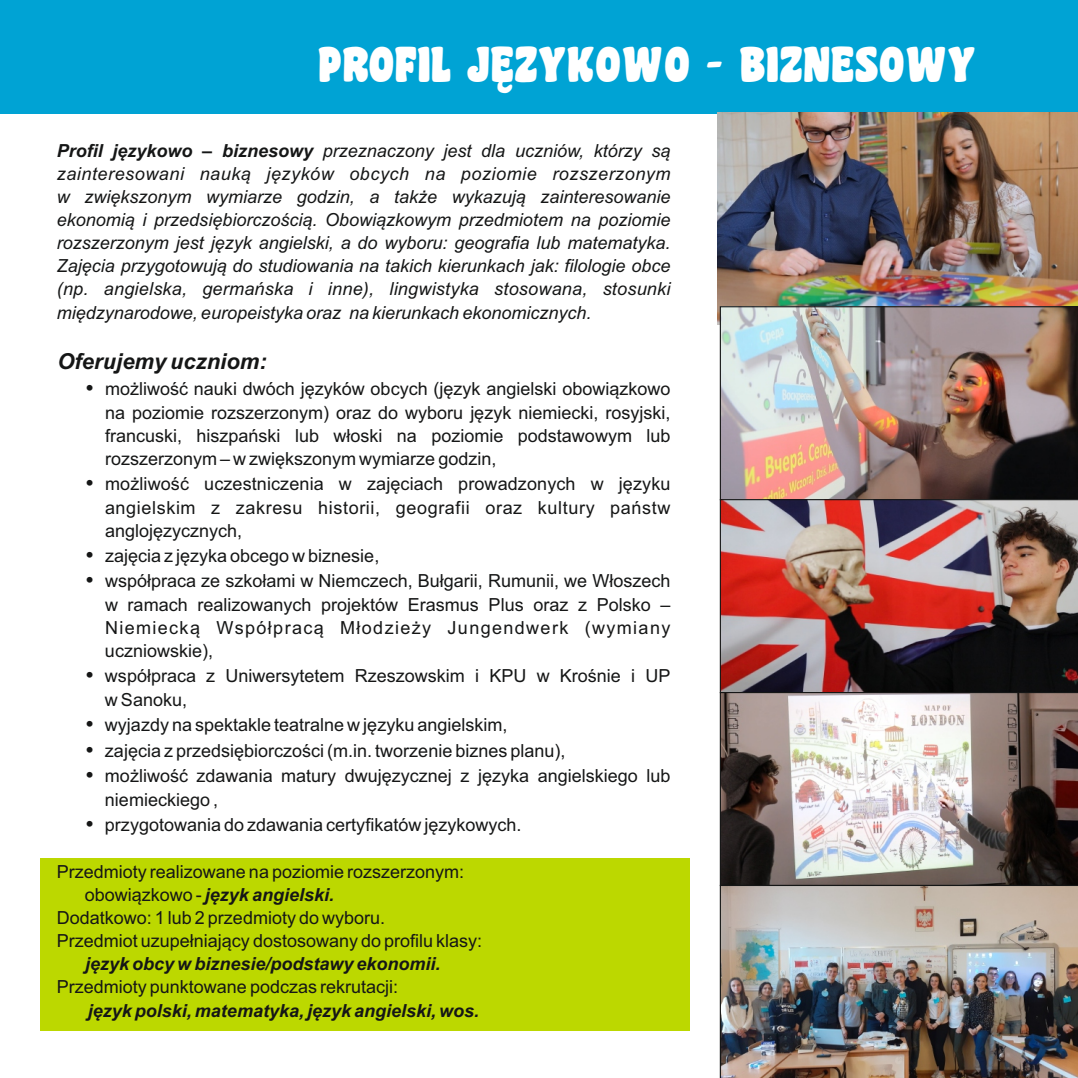
<style>
.page{position:relative;width:1078px;height:1078px;background:#fff}
.page>*{position:absolute;margin:0;border:0;box-sizing:border-box;transform-origin:0 0}
.t1{font:48px "EFN Blackout";color:#fff}
.t2{font:italic 700 22px "Arial";color:#151616}
.t3{font:18px/23.2px "Arial";color:#151616;text-align:justify}
.t4{font:italic 18px/23.2px "Arial";color:#151616;text-align:justify}
.t5{font:italic 700 18px "Arial";color:#151616}
.s1{font-weight:700}
.s2{font-weight:400;font-style:normal}
</style>
<div class="page">
<div style="left:40px;top:858px;width:650px;height:172px;background:#bcd800"></div>
<div style="left:0;top:0;width:1077px;height:113px;background:#00a3d4"></div>
<img style="left:717px;top:113px;width:360px;height:211px">
<img style="left:719px;top:306px;width:358px;height:193px">
<img style="left:719px;top:499px;width:358px;height:192px">
<img style="left:719px;top:691px;width:358px;height:193px">
<img style="left:719px;top:884px;width:358px;height:193px">
<h1 class="t1" style="left:318px;top:36px;width:659px">PROFIL JĘZYKOWO - BIZNESOWY</h1>
<p class="t4" style="left:57px;top:140px;width:615px"><span class="s1">Profil językowo – biznesowy</span> przeznaczony jest dla uczniów, którzy są zainteresowani nauką języków obcych na poziomie rozszerzonym w zwiększonym wymiarze godzin, a także wykazują zainteresowanie ekonomią i przedsiębiorczością. Obowiązkowym przedmiotem na poziomie rozszerzonym jest język angielski, a do wyboru: geografia lub matematyka.<br>Zajęcia przygotowują do studiowania na takich kierunkach jak: filologie obce (np. angielska, germańska i inne), lingwistyka stosowana, stosunki międzynarodowe, europeistyka oraz na kierunkach ekonomicznych.</p>
<p class="t2" style="left:57px;top:353px;width:211px">Oferujemy uczniom:</p>
<p class="t3" style="left:105px;top:379px;width:567px">możliwość nauki dwóch języków obcych (język angielski obowiązkowo na poziomie rozszerzonym) oraz do wyboru język niemiecki, rosyjski, francuski, hiszpański lub włoski na poziomie podstawowym lub rozszerzonym – w zwiększonym wymiarze godzin,</p>
<p class="t3" style="left:105px;top:473px;width:567px">możliwość uczestniczenia w zajęciach prowadzonych w języku angielskim z zakresu historii, geografii oraz kultury państw anglojęzycznych,</p>
<p class="t3" style="left:105px;top:544px;width:567px;line-height:25.6px">zajęcia z języka obcego w biznesie,<br>współpraca ze szkołami w Niemczech, Bułgarii, Rumunii, we Włoszech</p>
<p class="t3" style="left:105px;top:594px;width:567px">w ramach realizowanych projektów Erasmus Plus oraz z Polsko – Niemiecką Współpracą Młodzieży Jungendwerk (wymiany uczniowskie),</p>
<p class="t3" style="left:105px;top:665px;width:567px;line-height:25px;text-align:left">współpraca z Uniwersytetem Rzeszowskim i KPU w Krośnie i UP w Sanoku,<br>wyjazdy na spektakle teatralne w języku angielskim,<br>zajęcia z przedsiębiorczości (m.in. tworzenie biznes planu),<br>możliwość zdawania matury dwujęzycznej z języka angielskiego lub</p>
<p class="t3" style="left:105px;top:788px;width:418px;line-height:25px">niemieckiego ,<br>przygotowania do zdawania certyfikatów językowych.</p>
<p class="t3" style="left:57px;top:861px;width:409px">Przedmioty realizowane na poziomie rozszerzonym:</p>
<p class="t5" style="left:85px;top:887px;width:251px"><span class="s2">obowiązkowo -</span> język angielski.</p>
<p class="t3" style="left:57px;top:907px;width:330px">Dodatkowo: 1 lub 2 przedmioty do wyboru.</p>
<p class="t3" style="left:57px;top:930px;width:427px">Przedmiot uzupełniający dostosowany do profilu klasy:</p>
<p class="t5" style="left:85px;top:956px;width:357px">język obcy w biznesie/podstawy ekonomii.</p>
<p class="t3" style="left:57px;top:976px;width:343px">Przedmioty punktowane podczas rekrutacji:</p>
<p class="t5" style="left:88px;top:1003px;width:393px">język polski, matematyka, język angielski, wos.</p>
</div>
